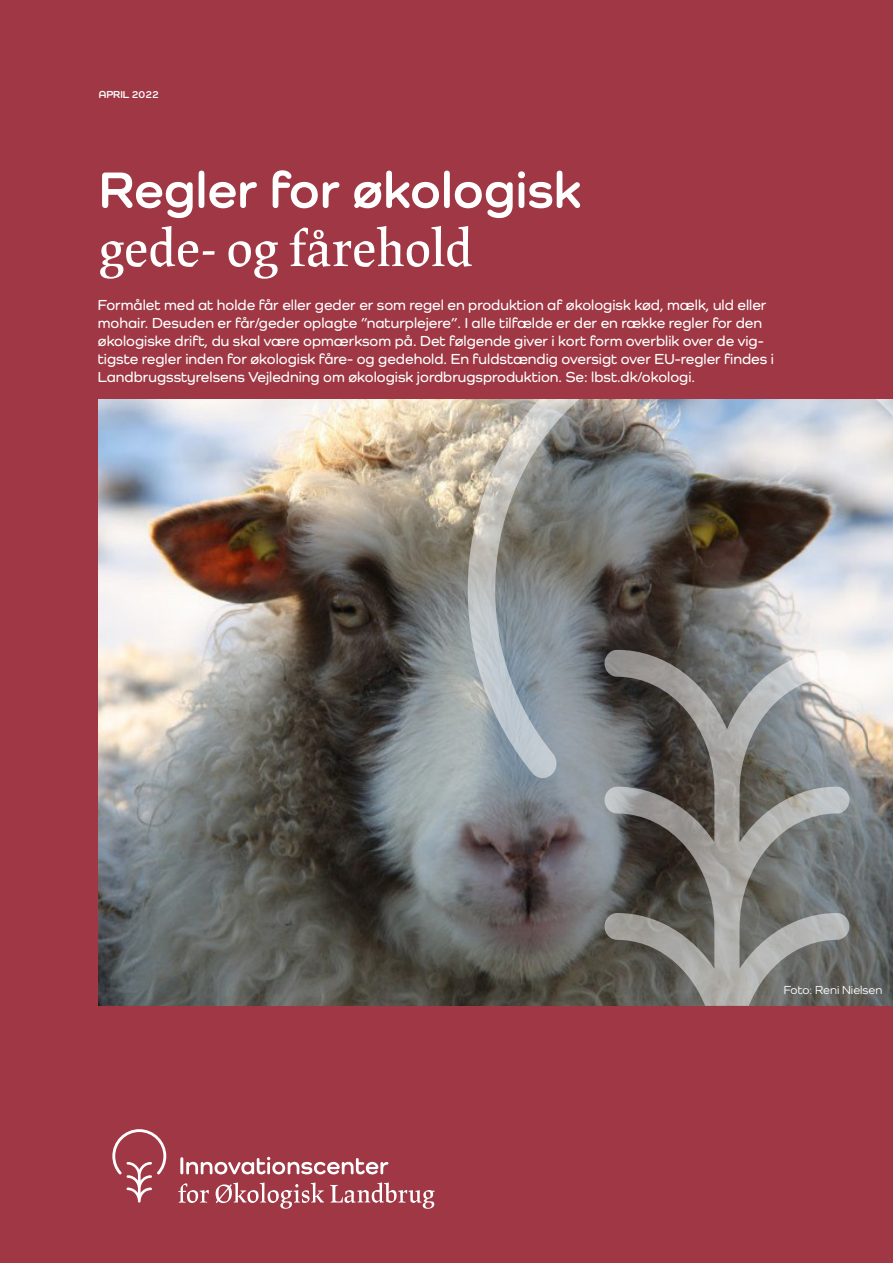
<style>
.page{position:relative;width:893px;height:1263px;background:#9f3844}
.page>*{position:absolute;margin:0;border:0;box-sizing:border-box;transform-origin:0 0}
.t1{font:700 52.5px "Como";color:#fff}
.t2{font:600 52.5px "Lapture Display";letter-spacing:-.005em;color:#fff}
.t3{font:600 15px/18px "Como";color:#fff}
.brød{font:500 12px "Como";color:#fff}
.Mellemrubrik{font:700 10.5px "Como";color:#fff}
</style>
<div class="page">
<img style="left:99px;top:400px;width:794px;height:605px">
<svg style="left:112px;top:1129px;width:54px;height:73px"></svg>
<hr style="left:180px;top:1157px;width:3px;height:17px;background:#fff;border-radius:2px">
<svg style="left:186px;top:1157px;width:202px;height:17px"></svg>
<svg style="left:178px;top:1183px;width:31px;height:20px"></svg>
<svg style="left:216px;top:1182px;width:108px;height:27px"></svg>
<svg style="left:330px;top:1182px;width:104px;height:27px"></svg>
<img style="left:468px;top:400px;width:425px;height:380px">
<svg style="left:604px;top:650px;width:245px;height:355px;background:#7c7c79"></svg>
<p class="Mellemrubrik" style="left:99px;top:88px;width:62px">APRIL 2022</p>
<p class="t1" style="left:99px;top:158px;width:484px">Regler for økologisk</p>
<p class="t2" style="left:99px;top:217px;width:375px">gede- og fårehold</p>
<p class="t3" style="left:98px;top:296px;width:678px">Formålet med at holde får eller geder er som regel en produktion af økologisk kød, mælk, uld eller mohair. Desuden er får/geder oplagte ”naturplejere”. I alle tilfælde er der en række regler for den økologiske drift, du skal være opmærksom på. Det følgende giver i kort form overblik over de vig&shy;tigste regler inden for økologisk fåre- og gedehold. En fuldstændig oversigt over EU-regler findes i Landbrugsstyrelsens Vejledning om økologisk jordbrugsproduktion. Se: lbst.dk/okologi.</p>
<p class="brød" style="left:784px;top:983px;width:100px">Foto: Reni Nielsen</p>
</div>
